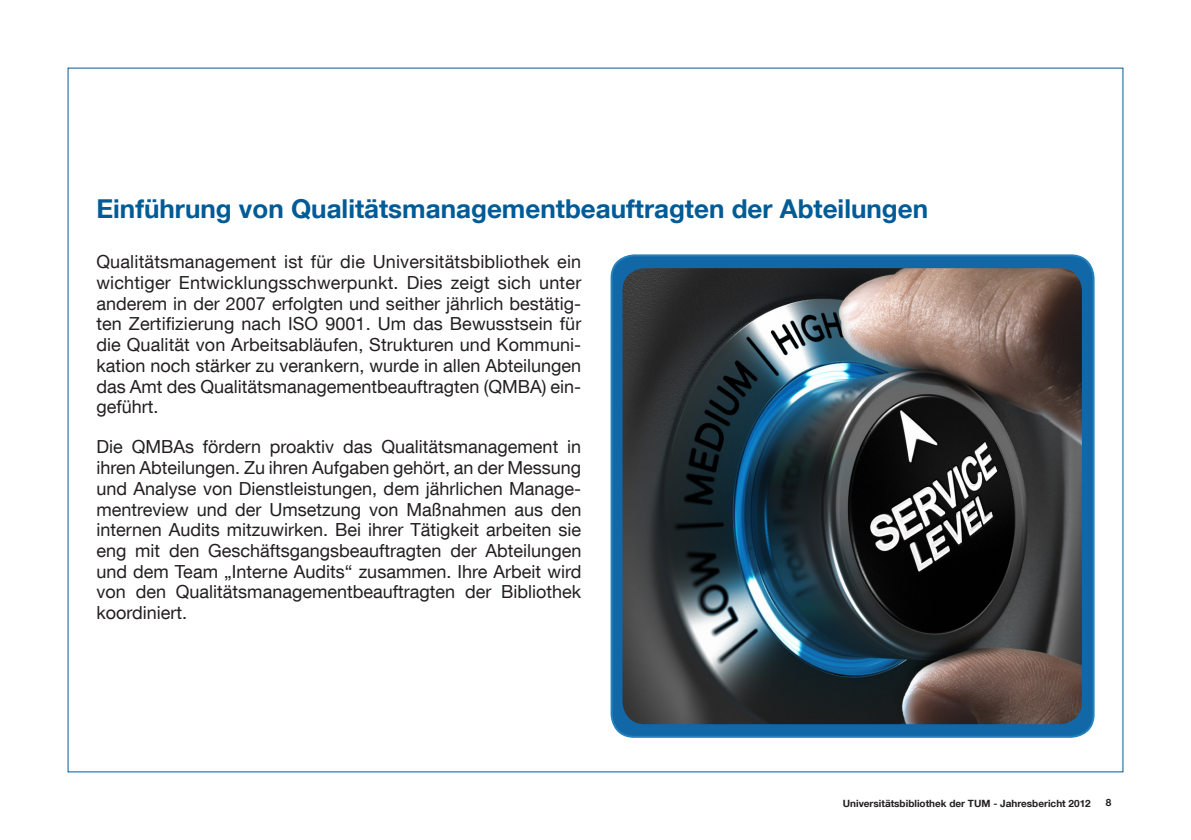
<style>
.page{position:relative;width:1191px;height:840px;background:#fff}
.page>*{position:absolute;margin:0;border:0;box-sizing:border-box;transform-origin:0 0}
.Head_1{font:700 26px "TUM Neue Helvetica";color:#005b97}
.Fließtext{font:18px/20.6px "TUM Neue Helvetica";color:#231f20;text-align:justify}
.t1{font:700 10px "TUM Neue Helvetica";color:#231f20}
</style>
<div class="page">
<div style="left:611px;top:255px;width:482px;height:481px;background:#1267a7;border-radius:23px"></div>
<div style="left:610px;top:254px;width:484px;height:483px;border:2px solid #2382bc;border-radius:23px"></div>
<img style="left:622px;top:268px;width:460px;height:455px">
<p class="Head_1" style="left:96px;top:192px;width:833px">Einführung von Qualitätsmanagementbeauftragten der Abteilungen</p>
<p class="Fließtext" style="left:96px;top:251px;width:486px">Qualitätsmanagement ist für die Universitätsbibliothek ein wichtiger Entwicklungsschwerpunkt. Dies zeigt sich unter anderem in der 2007 erfolgten und seither jährlich bestätig&shy;ten Zertifizierung nach ISO 9001. Um das Bewusstsein für die Qualität von Arbeitsabläufen, Strukturen und Kommuni&shy;kation noch stärker zu verankern, wurde in allen Abteilungen das Amt des Qualitätsmanagementbeauftragten (QMBA) ein&shy;geführt.</p>
<p class="Fließtext" style="left:96px;top:436px;width:486px">Die QMBAs fördern proaktiv das Qualitätsmanagement in ihren Abteilungen. Zu ihren Aufgaben gehört, an der Messung und Analyse von Dienstleistungen, dem jährlichen Manage&shy;mentreview und der Umsetzung von Maßnahmen aus den internen Audits mitzuwirken. Bei ihrer Tätigkeit arbeiten sie eng mit den Geschäftsgangsbeauftragten der Abteilungen und dem Team „Interne Audits“ zusammen. Ihre Arbeit wird von den Qualitätsmanagementbeauftragten der Bibliothek koordiniert.</p>
<p class="t1" style="left:842px;top:796px;width:249px">Universitätsbibliothek der TUM - Jahresbericht 2012</p>
<p class="t1" style="left:1106px;top:795px;width:7px">8</p>
</div>
